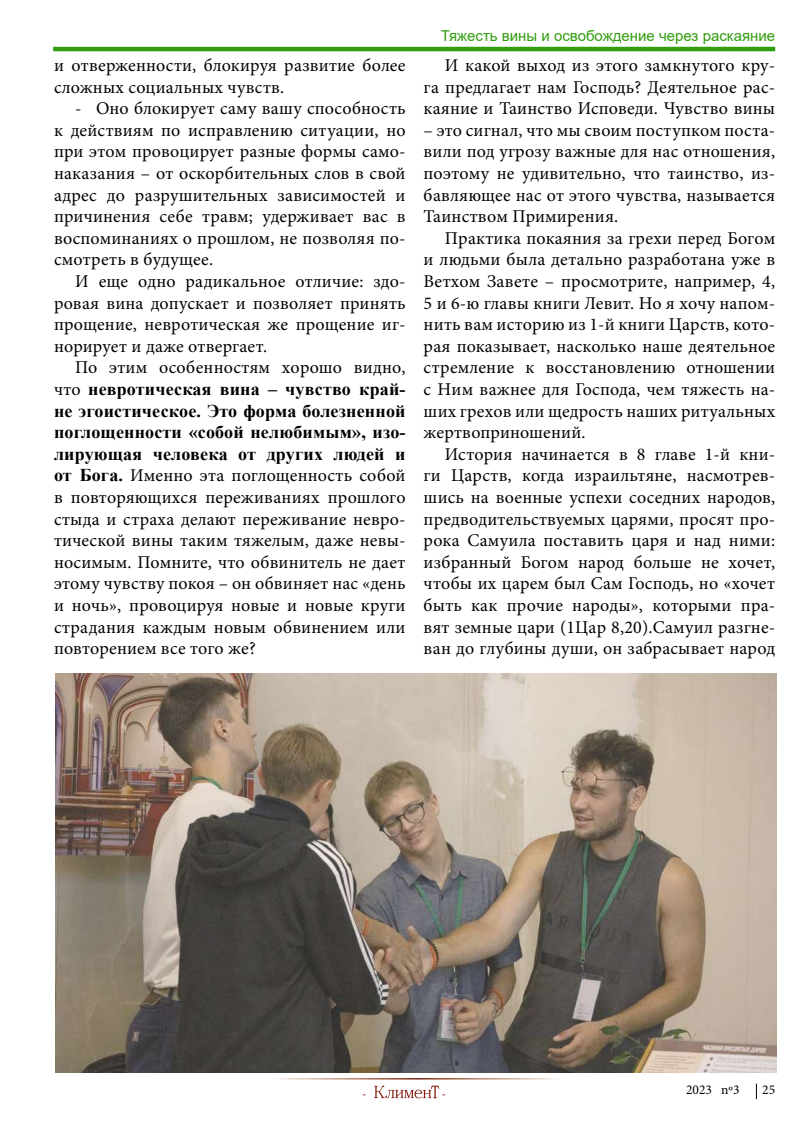
<style>
.page{position:relative;width:808px;height:1127px;background:#fff}
.page>*{position:absolute;margin:0;border:0;box-sizing:border-box;transform-origin:0 0}
.t1{font:18px/21.6px "Minion Pro";letter-spacing:.01em;color:#000;text-align:justify}
.t2{font:700 18px/21.6px "Times New Roman";letter-spacing:.01em;color:#000;text-align:justify}
.t3{font:15px "Arial";color:#329e0f}
.t4{font:13.5px "Minion Pro";color:#000}
.s1{font-family:"Minion Pro";font-weight:400}
.s2{font-family:"Times New Roman";font-weight:700}
</style>
<div class="page">
<hr style="left:53px;top:47px;width:722px;height:4px;background:#329e0f">
<img style="left:55px;top:673px;width:721px;height:400px">
<svg style="left:756px;top:1083px;width:1px;height:16px"></svg>
<svg style="left:374px;top:1085px;width:71px;height:13px"></svg>
<p class="t1" style="left:54px;top:54px;width:353px">и отверженности, блокируя развитие более сложных социальных чувств.</p>
<p class="t1" style="left:54px;top:98px;width:353px;text-indent:21px">- Оно блокирует саму вашу способность к действиям по исправлению ситуации, но при этом провоцирует разные формы само&shy;наказания – от оскорбительных слов в свой адрес до разрушительных зависимостей и причинения себе травм; удерживает вас в воспоминаниях о прошлом, не позволяя по&shy;смотреть в будущее.</p>
<p class="t1" style="left:54px;top:270px;width:353px;text-indent:21px">И еще одно радикальное отличие: здо&shy;ровая вина допускает и позволяет принять прощение, невротическая же прощение иг&shy;норирует и даже отвергает.</p>
<p class="t1" style="left:75px;top:357px;width:332px">По этим особенностям хорошо видно,</p>
<p class="t2" style="left:54px;top:378px;width:353px"><span class="s1">что</span> невротическая вина – чувство край&shy;не эгоистическое. Это форма болезненной поглощенности «собой нелюбимым», изо&shy;лирующая человека от других людей и</p>
<p class="t1" style="left:54px;top:465px;width:353px"><span class="s2">от Бога.</span> Именно эта поглощенность собой в повторяющихся переживаниях прошлого стыда и страха делают переживание невро&shy;тической вины таким тяжелым, даже невы&shy;носимым. Помните, что обвинитель не дает этому чувству покоя – он обвиняет нас «день и ночь», провоцируя новые и новые круги страдания каждым новым обвинением или повторением все того же?</p>
<p class="t3" style="left:441px;top:25px;width:336px">Тяжесть вины и освобождение через раскаяние</p>
<p class="t1" style="left:424px;top:54px;width:353px;text-indent:21px">И какой выход из этого замкнутого кру&shy;га предлагает нам Господь? Деятельное рас&shy;каяние и Таинство Исповеди. Чувство вины</p>
<p class="t1" style="left:424px;top:119px;width:353px">– это сигнал, что мы своим поступком поста&shy;вили под угрозу важные для нас отношения, поэтому не удивительно, что таинство, из&shy;бавляющее нас от этого чувства, называется Таинством Примирения.</p>
<p class="t1" style="left:424px;top:227px;width:353px;text-indent:21px">Практика покаяния за грехи перед Богом и людьми была детально разработана уже в Ветхом Завете – просмотрите, например, 4, 5 и 6-ю главы книги Левит. Но я хочу напом&shy;нить вам историю из 1-й книги Царств, кото&shy;рая показывает, насколько наше деятельное стремление к восстановлению отношении с Ним важнее для Господа, чем тяжесть на&shy;ших грехов или щедрость наших ритуальных жертвоприношений.</p>
<p class="t1" style="left:424px;top:443px;width:353px;text-indent:21px">История начинается в 8 главе 1-й кни&shy;ги Царств, когда израильтяне, насмотрев&shy;шись на военные успехи соседних народов, предводительствуемых царями, просят про&shy;рока Самуила поставить царя и над ними: избранный Богом народ больше не хочет, чтобы их царем был Сам Господь, но «хочет быть как прочие народы», которыми пра&shy;вят земные цари (1Цар 8,20).Самуил разгне&shy;ван до глубины души, он забрасывает народ</p>
<p class="t4" style="left:686px;top:1080px;width:55px">2023 nº3</p>
<p class="t4" style="left:762px;top:1080px;width:14px">25</p>
</div>
